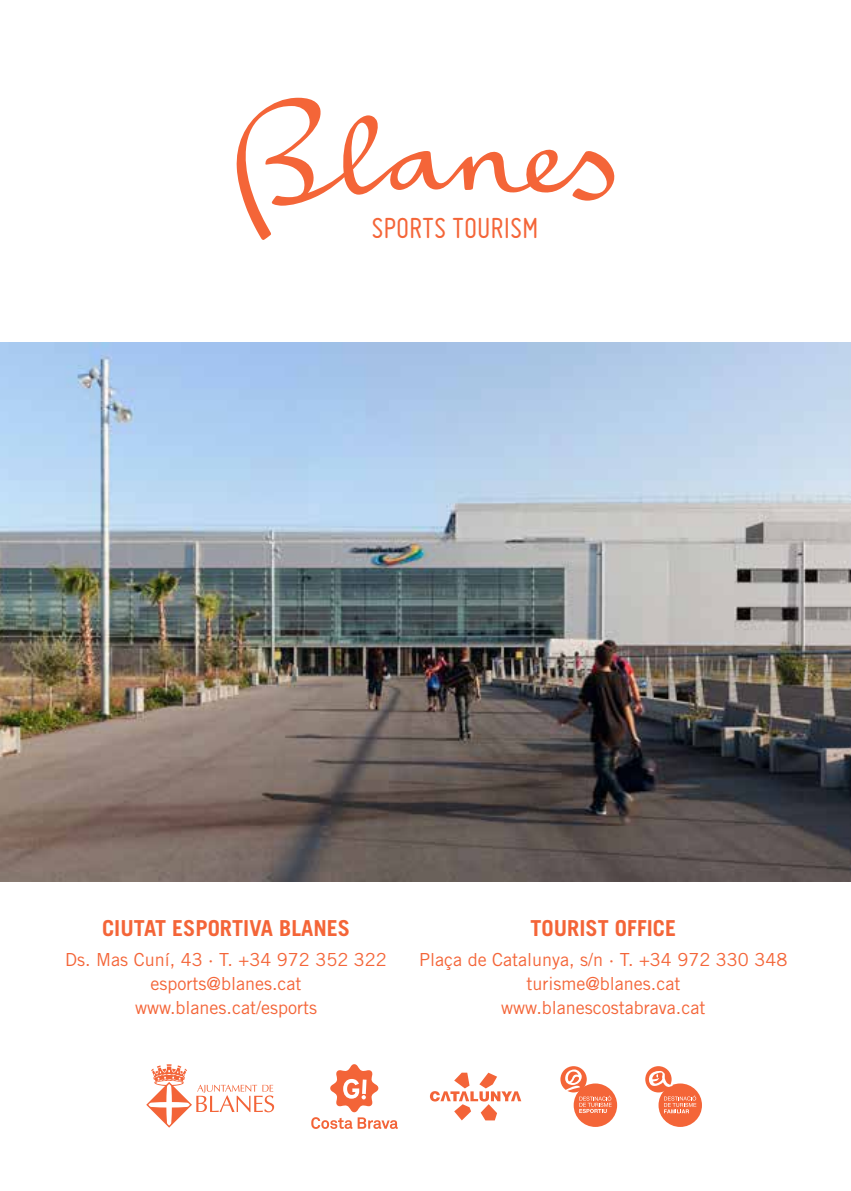
<style>
.page{position:relative;width:851px;height:1191px;background:#fff}
.page>*{position:absolute;margin:0;border:0;box-sizing:border-box;transform-origin:0 0}
.t1{font:31.6px "Miso";color:#f46538}
.t2{font:700 22px "Trade Gothic LT Std";color:#f46538}
.t3{font:18px/24px "Trade Gothic LT Std";color:#f46538;text-align:center}
</style>
<div class="page">
<svg style="left:430px;top:1072px;width:91px;height:48px"></svg>
<svg style="left:311px;top:1064px;width:86px;height:65px"></svg>
<svg style="left:560px;top:1066px;width:26px;height:26px"></svg>
<div style="left:573px;top:1083px;width:44px;height:44px;background:#f46538;border-radius:50%"></div>
<svg style="left:564px;top:1069px;width:47px;height:44px"></svg>
<div style="left:645px;top:1066px;width:26px;height:26px;background:#f46538;border-radius:50%"></div>
<div style="left:658px;top:1083px;width:43px;height:44px;background:#f46538;border-radius:50%"></div>
<svg style="left:664px;top:1095px;width:32px;height:18px"></svg>
<svg style="left:648px;top:1070px;width:25px;height:19px"></svg>
<svg style="left:146px;top:1064px;width:128px;height:63px"></svg>
<svg style="left:236px;top:98px;width:379px;height:142px"></svg>
<img style="left:0;top:343px;width:850px;height:539px">
<h1 class="t1" style="left:371px;top:210px;width:169px">SPORTS TOURISM</h1>
<p class="t2" style="left:102px;top:914px;width:249px">CIUTAT ESPORTIVA BLANES</p>
<p class="t3" style="left:65px;top:947px;width:323px">Ds. Mas Cuní, 43 · T. +34 972 352 322 esports@blanes.cat www.blanes.cat/esports</p>
<p class="t2" style="left:530px;top:914px;width:147px">TOURIST OFFICE</p>
<p class="t3" style="left:419px;top:947px;width:370px">Plaça de Catalunya, s/n · T. +34 972 330 348 turisme@blanes.cat<br>www.blanescostabrava.cat</p>
</div>
